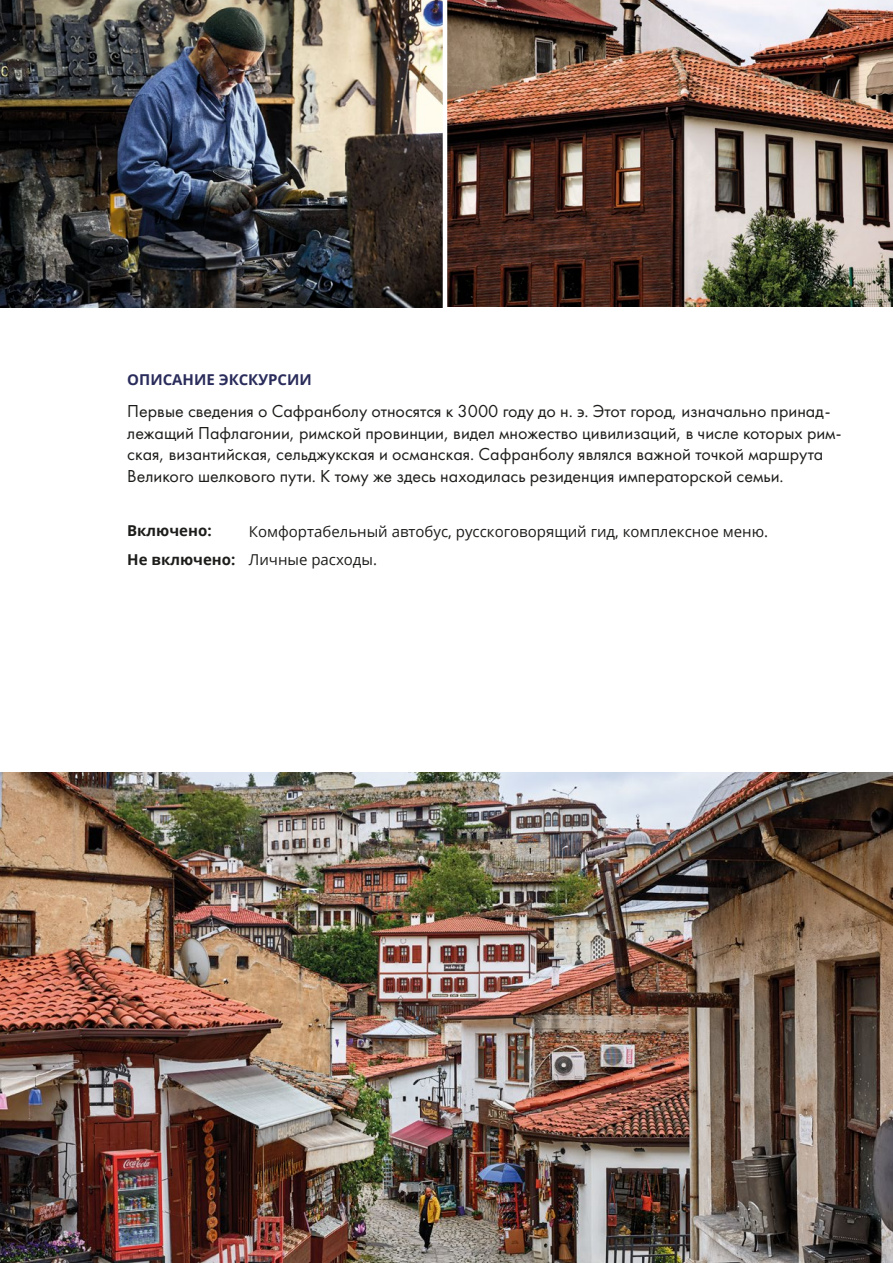
<style>
.page{position:relative;width:893px;height:1263px;background:#fff}
.page>*{position:absolute;margin:0;border:0;box-sizing:border-box;transform-origin:0 0}
.t1{font:18px/21.6px "Futura PT";color:#1d1d1b}
.t2{font:15px/28.7px "Open Sans";color:#1d1d1b}
.t3{font:700 15px "Open Sans";color:#2a2c5b}
.t4{font:700 15px "Open Sans";color:#1d1d1b}
.s1{font-weight:700}
</style>
<div class="page">
<img style="left:447px;top:0;width:446px;height:306px">
<img style="left:0;top:0;width:443px;height:307px">
<img style="left:0;top:772px;width:893px;height:491px">
<p class="t3" style="left:127px;top:369px;width:186px">ОПИСАНИЕ ЭКСКУРСИИ</p>
<p class="t1" style="left:127px;top:400px;width:716px">Первые сведения о Сафранболу относятся к 3000 году до н. э. Этот город, изначально принад&shy;лежащий Пафлагонии, римской провинции, видел множество цивилизаций, в числе которых рим&shy;ская, византийская, сельджукская и османская. Сафранболу являлся важной точкой маршрута Великого шелкового пути. К тому же здесь находилась резиденция императорской семьи.</p>
<p class="t2" style="left:127px;top:517px;width:642px;text-indent:122px">Комфортабельный автобус, русскоговорящий гид, комплексное меню.<br><span class="s1">Не включено:</span> Личные расходы.</p>
<p class="t4" style="left:127px;top:520px;width:86px">Включено:</p>
</div>
